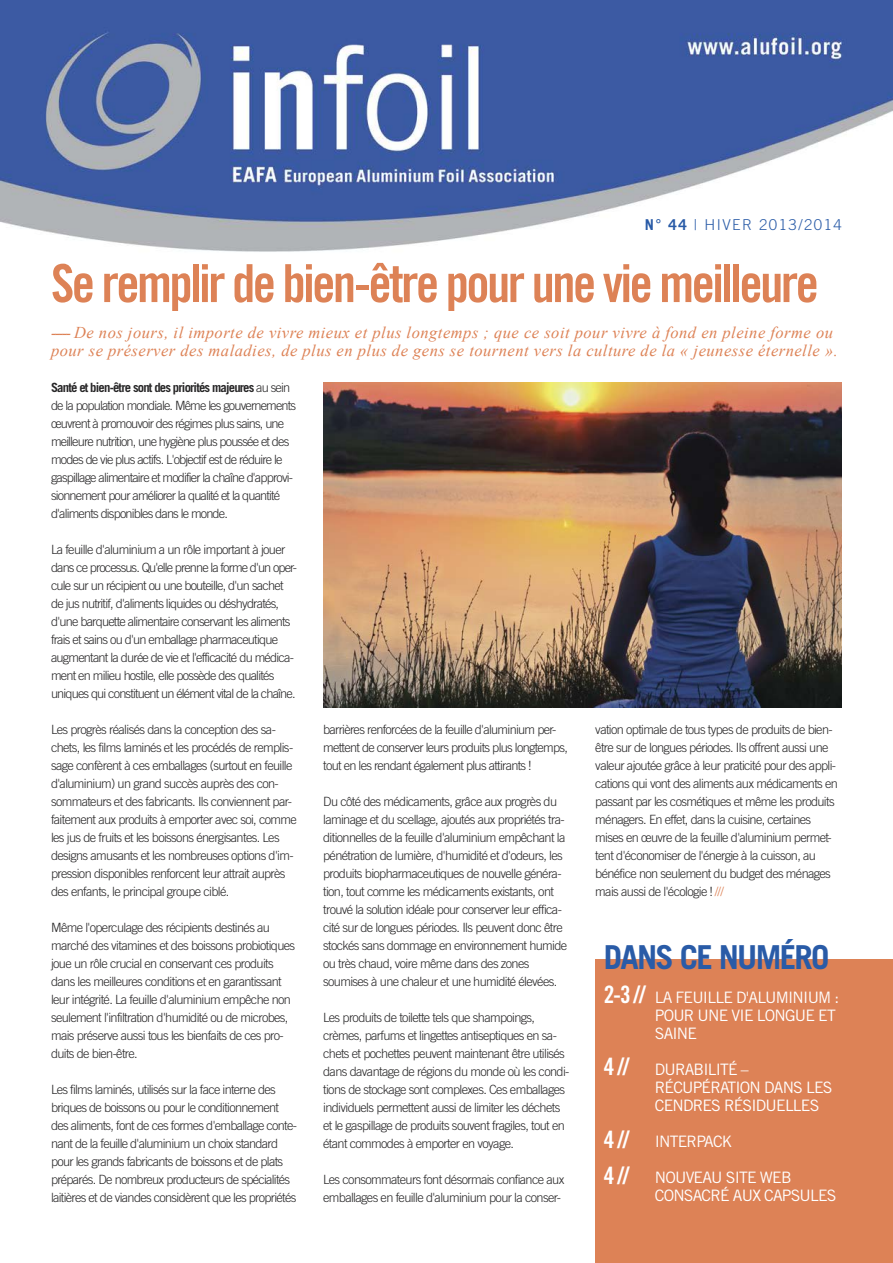
<style>
.page{position:relative;width:893px;height:1263px;background:#fff}
.page>*{position:absolute;margin:0;border:0;box-sizing:border-box;transform-origin:0 0}
.t1{font:52.5px "Trade Gothic Bold Cond Twenty";letter-spacing:-.05em;color:#dd8256}
.t2{font:700 33px "Trade Gothic";letter-spacing:-.05em;color:#295ba7}
.t3{font:24px/36px "Trade Gothic Bold Cond Twenty";color:#fff}
.t4{font:italic 16.5px/18px "Times New Roman";letter-spacing:.03em;color:#dd8256}
.t5{font:15.75px/18px "Trade Gothic";letter-spacing:-.05em;color:#fff}
.t6{font:300 15px "Trade Gothic";letter-spacing:.1em;color:#295ba7}
.t7{font:300 12.75px/18px "Trade Gothic";letter-spacing:-.05em;color:#272627}
.s1{font-weight:700}
.s2{font-size:15.75px}
.s3{color:#dd8256}
</style>
<div class="page">
<img style="left:0;top:0;width:893px;height:252px">
<div style="left:595px;top:959px;width:298px;height:304px;background:#dd8256"></div>
<img style="left:323px;top:383px;width:519px;height:325px">
<p class="t6" style="left:645px;top:216px;width:199px"><span class="s1">N° 44</span> | HIVER 2013/2014</p>
<h1 class="t1" style="left:51px;top:251px;width:769px">Se remplir de bien-être pour une vie meilleure</h1>
<p class="t4" style="left:51px;top:323px;width:788px"><span class="s2">-----</span> De nos jours, il importe de vivre mieux et plus longtemps ; que ce soit pour vivre à fond en pleine forme ou pour se préserver des maladies, de plus en plus de gens se tournent vers la culture de la « jeunesse éternelle ».</p>
<p class="t7" style="left:51px;top:378px;width:247px"><span class="s1">Santé et bien-être sont des priorités majeures</span> au sein de la population mondiale. Même les gouvernements œuvrent à promouvoir des régimes plus sains, une meilleure nutrition, une hygiène plus poussée et des modes de vie plus actifs. L'objectif est de réduire le gaspillage alimentaire et modifier la chaîne d'approvi&shy;sionnement pour améliorer la qualité et la quantité d'aliments disponibles dans le monde.</p>
<p class="t7" style="left:51px;top:540px;width:248px">La feuille d'aluminium a un rôle important à jouer dans ce processus. Qu'elle prenne la forme d'un oper&shy;cule sur un récipient ou une bouteille, d'un sachet de jus nutritif, d'aliments liquides ou déshydratés, d'une barquette alimentaire conservant les aliments frais et sains ou d'un emballage pharmaceutique augmentant la durée de vie et l'efficacité du médica&shy;ment en milieu hostile, elle possède des qualités uniques qui constituent un élément vital de la chaîne.</p>
<p class="t7" style="left:51px;top:720px;width:247px">Les progrès réalisés dans la conception des sa&shy;chets, les films laminés et les procédés de remplis&shy;sage confèrent à ces emballages (surtout en feuille d'aluminium) un grand succès auprès des con&shy;sommateurs et des fabricants. Ils conviennent par&shy;faitement aux produits à emporter avec soi, comme les jus de fruits et les boissons énergisantes. Les designs amusants et les nombreuses options d'im&shy;pression disponibles renforcent leur attrait auprès des enfants, le principal groupe ciblé.</p>
<p class="t7" style="left:51px;top:918px;width:246px">Même l'operculage des récipients destinés au marché des vitamines et des boissons probiotiques joue un rôle crucial en conservant ces produits dans les meilleures conditions et en garantissant leur intégrité. La feuille d'aluminium empêche non seulement l'infiltration d'humidité ou de microbes, mais préserve aussi tous les bienfaits de ces pro&shy;duits de bien-être.</p>
<p class="t7" style="left:51px;top:1080px;width:248px">Les films laminés, utilisés sur la face interne des briques de boissons ou pour le conditionnement des aliments, font de ces formes d'emballage conte&shy;nant de la feuille d'aluminium un choix standard pour les grands fabricants de boissons et de plats préparés. De nombreux producteurs de spécialités laitières et de viandes considèrent que les propriétés</p>
<p class="t7" style="left:323px;top:720px;width:246px">barrières renforcées de la feuille d'aluminium per&shy;mettent de conserver leurs produits plus longtemps, tout en les rendant également plus attirants !</p>
<p class="t7" style="left:323px;top:792px;width:246px">Du côté des médicaments, grâce aux progrès du laminage et du scellage, ajoutés aux propriétés tra&shy;ditionnelles de la feuille d'aluminium empêchant la pénétration de lumière, d'humidité et d'odeurs, les produits biopharmaceutiques de nouvelle généra&shy;tion, tout comme les médicaments existants, ont trouvé la solution idéale pour conserver leur effica&shy;cité sur de longues périodes. Ils peuvent donc être stockés sans dommage en environnement humide ou très chaud, voire même dans des zones soumises à une chaleur et une humidité élevées.</p>
<p class="t7" style="left:323px;top:1009px;width:248px">Les produits de toilette tels que shampoings, crèmes, parfums et lingettes antiseptiques en sa&shy;chets et pochettes peuvent maintenant être utilisés dans davantage de régions du monde où les condi&shy;tions de stockage sont complexes. Ces emballages individuels permettent aussi de limiter les déchets et le gaspillage de produits souvent fragiles, tout en étant commodes à emporter en voyage.</p>
<p class="t7" style="left:323px;top:1171px;width:243px">Les consommateurs font désormais confiance aux emballages en feuille d'aluminium pour la conser-</p>
<p class="t7" style="left:595px;top:721px;width:244px">vation optimale de tous types de produits de bien&shy;être sur de longues périodes. Ils offrent aussi une valeur ajoutée grâce à leur praticité pour des appli&shy;cations qui vont des aliments aux médicaments en passant par les cosmétiques et même les produits ménagers. En effet, dans la cuisine, certaines mises en œuvre de la feuille d'aluminium permet&shy;tent d'économiser de l'énergie à la cuisson, au bénéfice non seulement du budget des ménages mais aussi de l'écologie ! <span class="s3">///</span></p>
<h2 class="t2" style="left:604px;top:936px;width:227px">DANS CE NUMÉRO</h2>
<h3 class="t3" style="left:604px;top:976px;width:43px">2-3 //</h3>
<h3 class="t3" style="left:604px;top:1048px;width:27px">4 //</h3>
<h3 class="t3" style="left:604px;top:1122px;width:27px">4 //<br>4 //</h3>
<p class="t5" style="left:655px;top:988px;width:186px">LA FEUILLE D'ALUMINIUM :<br>POUR UNE VIE LONGUE ET<br>SAINE</p>
<p class="t5" style="left:655px;top:1060px;width:179px">DURABILITÉ –<br>RÉCUPÉRATION DANS LES<br>CENDRES RÉSIDUELLES</p>
<p class="t5" style="left:655px;top:1132px;width:79px">INTERPACK</p>
<p class="t5" style="left:655px;top:1168px;width:183px">NOUVEAU SITE WEB<br>CONSACRÉ AUX CAPSULES</p>
</div>
